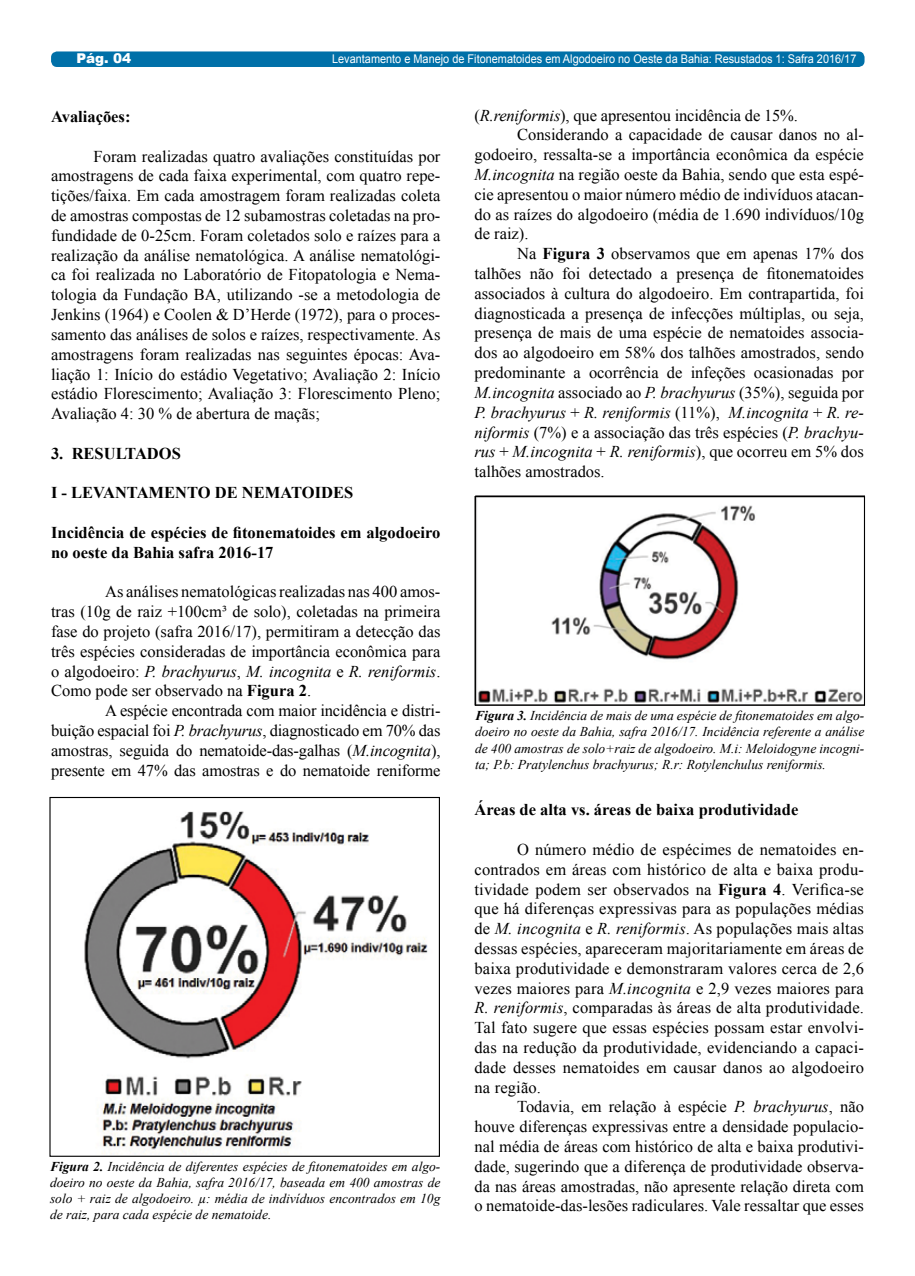
<style>
.page{position:relative;width:915px;height:1276px;background:#fff}
.page>*{position:absolute;margin:0;border:0;box-sizing:border-box;transform-origin:0 0}
.t1{font:16.5px/19.8px "Times New Roman";color:#000;text-align:justify}
.t2{font:700 16.5px/19.8px "Times New Roman";color:#000}
.t3{font:italic 16.5px "Times New Roman";color:#000}
.t4{font:italic 13.5px/16.2px "Times New Roman";color:#000;text-align:justify}
.t5{font:900 13.5px "Arial";color:#fff}
.t6{font:12px "Arial";color:#fff;scale:.91 1}
.s1{font-style:italic}
.s2{font-weight:700}
.s3{font-style:normal}
</style>
<div class="page">
<div style="left:51px;top:51px;width:813px;height:16px;background:#0070a8;border-radius:6px"></div>
<img style="left:84px;top:811px;width:344px;height:343px">
<img style="left:475px;top:495px;width:389px;height:211px">
<div style="left:49px;top:797px;width:391px;height:359px;border:1px solid #000"></div>
<div style="left:474px;top:496px;width:390px;height:209px;border:1px solid #000"></div>
<p class="t5" style="left:76px;top:48px;width:56px">Pág. 04</p>
<p class="t6" style="left:332px;top:51px;width:577px">Levantamento e Manejo de Fitonematoides em Algodoeiro no Oeste da Bahia: Resustados 1: Safra 2016/17</p>
<p class="t2" style="left:51px;top:106px;width:81px">Avaliações:</p>
<p class="t1" style="left:51px;top:146px;width:391px;text-indent:43px">Foram realizadas quatro avaliações constituídas por amostragens de cada faixa experimental, com quatro repe&shy;tições/faixa. Em cada amostragem foram realizadas coleta de amostras compostas de 12 subamostras coletadas na pro&shy;fundidade de 0-25cm. Foram coletados solo e raízes para a realização da análise nematológica. A análise nematológi&shy;ca foi realizada no Laboratório de Fitopatologia e Nema&shy;tologia da Fundação BA, utilizando -se a metodologia de Jenkins (1964) e Coolen &amp; D’Herde (1972), para o proces&shy;samento das análises de solos e raízes, respectivamente. As amostragens foram realizadas nas seguintes épocas: Ava&shy;liação 1: Início do estádio Vegetativo; Avaliação 2: Início estádio Florescimento; Avaliação 3: Florescimento Pleno; Avaliação 4: 30 % de abertura de maçãs;</p>
<p class="t2" style="left:51px;top:443px;width:131px">3. RESULTADOS</p>
<p class="t2" style="left:51px;top:482px;width:303px">I - LEVANTAMENTO DE NEMATOIDES</p>
<p class="t2" style="left:51px;top:522px;width:391px">Incidência de espécies de fitonematoides em algodoeiro no oeste da Bahia safra 2016-17</p>
<p class="t1" style="left:51px;top:582px;width:391px;text-indent:54px">As análises nematológicas realizadas nas 400 amos&shy;tras (10g de raiz +100cm³ de solo), coletadas na primeira fase do projeto (safra 2016/17), permitiram a detecção das três espécies consideradas de importância econômica para o algodoeiro: <span class="s1">P. brachyurus</span>, <span class="s1">M. incognita</span> e <span class="s1">R. reniformis</span>.<br>Como pode ser observado na <span class="s2">Figura 2</span>.</p>
<p class="t1" style="left:51px;top:700px;width:391px;text-indent:54px">A espécie encontrada com maior incidência e distri&shy;buição espacial foi <span class="s1">P. brachyurus</span>, diagnosticado em 70% das amostras, seguida do nematoide-das-galhas (<span class="s1">M.incognita</span>), presente em 47% das amostras e do nematoide reniforme</p>
<p class="t4" style="left:50px;top:1157px;width:392px"><span class="s2">Figura 2.</span> Incidência de diferentes espécies de fitonematoides em algo&shy;doeiro no oeste da Bahia, safra 2016/17, baseada em 400 amostras de solo + raiz de algodoeiro. µ: média de indivíduos encontrados em 10g de raiz, para cada espécie de nematoide.</p>
<p class="t1" style="left:474px;top:105px;width:325px">(<span class="s1">R.reniformis</span>), que apresentou incidência de 15%.</p>
<p class="t1" style="left:517px;top:125px;width:348px">Considerando a capacidade de causar danos no al-</p>
<p class="t1" style="left:474px;top:145px;width:391px">godoeiro, ressalta-se a importância econômica da espécie</p>
<p class="t1" style="left:474px;top:164px;width:391px"><span class="s1">M.incognita</span> na região oeste da Bahia, sendo que esta espé-</p>
<p class="t1" style="left:474px;top:184px;width:391px">cie apresentou o maior número médio de indivíduos atacan-</p>
<p class="t1" style="left:474px;top:204px;width:391px">do as raízes do algodoeiro (média de 1.690 indivíduos/10g</p>
<p class="t1" style="left:474px;top:224px;width:56px">de raiz).</p>
<p class="t1" style="left:517px;top:244px;width:348px">Na <span class="s2">Figura 3</span> observamos que em apenas 17% dos</p>
<p class="t1" style="left:474px;top:263px;width:391px">talhões não foi detectado a presença de fitonematoides</p>
<p class="t1" style="left:474px;top:283px;width:391px">associados à cultura do algodoeiro. Em contrapartida, foi</p>
<p class="t1" style="left:474px;top:303px;width:391px">diagnosticada a presença de infecções múltiplas, ou seja,</p>
<p class="t1" style="left:474px;top:323px;width:391px">presença de mais de uma espécie de nematoides associa-</p>
<p class="t1" style="left:474px;top:343px;width:391px">dos ao algodoeiro em 58% dos talhões amostrados, sendo</p>
<p class="t1" style="left:474px;top:362px;width:391px">predominante a ocorrência de infeções ocasionadas por</p>
<p class="t1" style="left:474px;top:382px;width:391px"><span class="s1">M.incognita</span> associado ao <span class="s1">P. brachyurus</span> (35%), seguida por</p>
<p class="t3" style="left:474px;top:401px;width:391px">P. brachyurus <span class="s3">+</span> R. reniformis <span class="s3">(11%),</span> M.incognita <span class="s3">+</span> R. re-</p>
<p class="t1" style="left:474px;top:422px;width:391px"><span class="s1">niformis</span> (7%) e a associação das três espécies (<span class="s1">P. brachyu-</span></p>
<p class="t3" style="left:474px;top:440px;width:391px">rus <span class="s3">+</span> M.incognita <span class="s3">+</span> R. reniformis<span class="s3">), que ocorreu em 5% dos</span></p>
<p class="t1" style="left:474px;top:461px;width:132px">talhões amostrados.</p>
<p class="t4" style="left:475px;top:707px;width:391px"><span class="s2">Figura 3.</span> Incidência de mais de uma espécie de fitonematoides em algo&shy;doeiro no oeste da Bahia, safra 2016/17. Incidência referente a análise de 400 amostras de solo+raiz de algodoeiro. M.i: Meloidogyne incogni&shy;ta; P.b: Pratylenchus brachyurus; R.r: Rotylenchulus reniformis.</p>
<p class="t2" style="left:474px;top:799px;width:325px">Áreas de alta vs. áreas de baixa produtividade</p>
<p class="t1" style="left:474px;top:839px;width:391px;text-indent:43px">O número médio de espécimes de nematoides en&shy;contrados em áreas com histórico de alta e baixa produ&shy;tividade podem ser observados na <span class="s2">Figura 4</span>. Verifica-se que há diferenças expressivas para as populações médias de <span class="s1">M. incognita</span> e <span class="s1">R. reniformis</span>. As populações mais altas dessas espécies, apareceram majoritariamente em áreas de baixa produtividade e demonstraram valores cerca de 2,6 vezes maiores para <span class="s1">M.incognita</span> e 2,9 vezes maiores para <span class="s1">R. reniformis</span>, comparadas às áreas de alta produtividade.<br>Tal fato sugere que essas espécies possam estar envolvi&shy;das na redução da produtividade, evidenciando a capaci&shy;dade desses nematoides em causar danos ao algodoeiro na região.</p>
<p class="t1" style="left:474px;top:1096px;width:391px;text-indent:43px">Todavia, em relação à espécie <span class="s1">P. brachyurus</span>, não houve diferenças expressivas entre a densidade populacio&shy;nal média de áreas com histórico de alta e baixa produtivi&shy;dade, sugerindo que a diferença de produtividade observa&shy;da nas áreas amostradas, não apresente relação direta com o nematoide-das-lesões radiculares. Vale ressaltar que esses</p>
</div>
